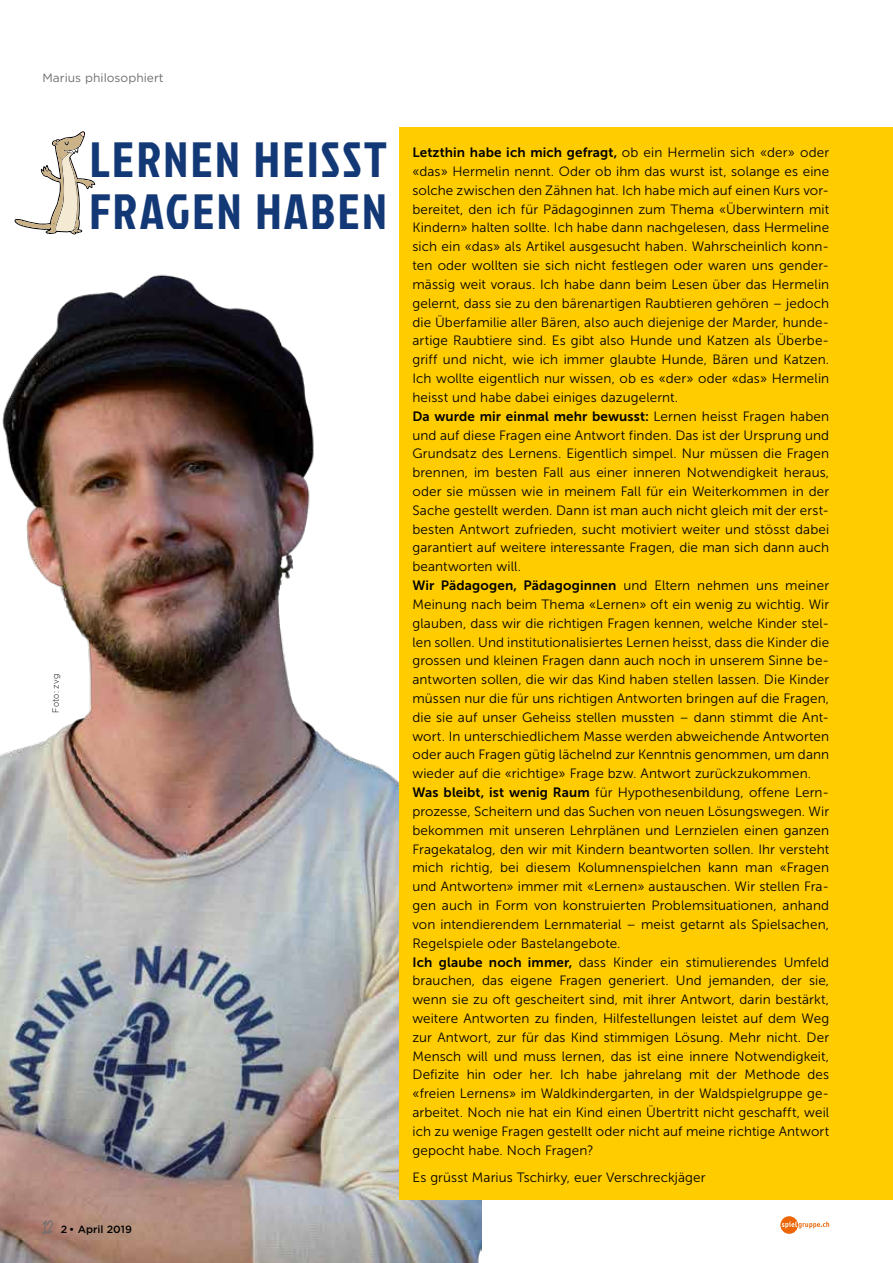
<style>
.page{position:relative;width:893px;height:1263px;background:#fff}
.page>*{position:absolute;margin:0;border:0;box-sizing:border-box;transform-origin:0 0}
.t1{font:49.5px/52.5px "Jockey One";letter-spacing:.05em;color:#123976}
.t2{font:13.5px/18.8px "Museo Sans 300";letter-spacing:.01em;color:#000;text-align:justify}
.t3{font:13.5px "Museo Sans 700";letter-spacing:.01em;color:#000}
.t4{font:12px "Gotham";color:#706f6f}
.t5{font:500 10.5px "Gotham";color:#000}
.t6{font:300 9px "Gotham";letter-spacing:.015em;color:#000;scale:.9 1}
.s1{font-family:"Museo Sans 300"}
.s2{font-family:"Museo Sans 700"}
.s3{font-family:"Reklame Script";font-weight:400;font-size:18px;color:#706f6f}
</style>
<div class="page">
<img style="left:0;top:127px;width:481px;height:1136px">
<div style="left:400px;top:128px;width:493px;height:1072px;background:#fc0"></div>
<svg style="left:14px;top:131px;width:81px;height:104px"></svg>
<svg style="left:780px;top:1216px;width:18px;height:18px"></svg>
<svg style="left:782px;top:1221px;width:47px;height:7px"></svg>
<p class="t4" style="left:43px;top:70px;width:123px">Marius philosophiert</p>
<p class="t6" style="left:50px;top:713px;width:45px;rotate:-90deg">Foto: zvg</p>
<h1 class="t1" style="left:89px;top:132px;width:299px">LERNEN HEISST<br>FRAGEN HABEN</h1>
<p class="t3" style="left:412px;top:145px;width:418px">Letzthin habe ich mich gefragt, <span class="s1">ob ein Hermelin sich «der» oder</span></p>
<p class="t2" style="left:412px;top:162px;width:418px">«das» Hermelin nennt. Oder ob ihm das wurst ist, solange es eine solche zwischen den Zähnen hat. Ich habe mich auf einen Kurs vor&shy;bereitet, den ich für Pädagoginnen zum Thema «Überwintern mit Kindern» halten sollte. Ich habe dann nachgelesen, dass Hermeline sich ein «das» als Artikel ausgesucht haben. Wahrscheinlich konn&shy;ten oder wollten sie sich nicht festlegen oder waren uns gender&shy;mässig weit voraus. Ich habe dann beim Lesen über das Hermelin gelernt, dass sie zu den bärenartigen Raubtieren gehören – jedoch die Überfamilie aller Bären, also auch diejenige der Marder, hunde&shy;artige Raubtiere sind. Es gibt also Hunde und Katzen als Überbe&shy;griff und nicht, wie ich immer glaubte Hunde, Bären und Katzen.<br>Ich wollte eigentlich nur wissen, ob es «der» oder «das» Hermelin heisst und habe dabei einiges dazugelernt.</p>
<p class="t3" style="left:412px;top:408px;width:418px">Da wurde mir einmal mehr bewusst: <span class="s1">Lernen heisst Fragen haben</span></p>
<p class="t2" style="left:412px;top:426px;width:418px">und auf diese Fragen eine Antwort finden. Das ist der Ursprung und Grundsatz des Lernens. Eigentlich simpel. Nur müssen die Fragen brennen, im besten Fall aus einer inneren Notwendigkeit heraus, oder sie müssen wie in meinem Fall für ein Weiterkommen in der Sache gestellt werden. Dann ist man auch nicht gleich mit der erst&shy;besten Antwort zufrieden, sucht motiviert weiter und stösst dabei garantiert auf weitere interessante Fragen, die man sich dann auch beantworten will.</p>
<p class="t3" style="left:412px;top:578px;width:418px">Wir Pädagogen, Pädagoginnen <span class="s1">und Eltern nehmen uns meiner</span></p>
<p class="t2" style="left:412px;top:595px;width:418px;text-align:left">Meinung nach beim Thema «Lernen» oft ein wenig zu wichtig. Wir glauben, dass wir die richtigen Fragen kennen, welche Kinder stel&shy;len sollen. Und institutionalisiertes Lernen heisst, dass die Kinder die grossen und kleinen Fragen dann auch noch in unserem Sinne be&shy;antworten sollen, die wir das Kind haben stellen lassen. Die Kinder müssen nur die für uns richtigen Antworten bringen auf die Fragen, die sie auf unser Geheiss stellen mussten – dann stimmt die Ant&shy;wort. In unterschiedlichem Masse werden abweichende Antworten oder auch Fragen gütig lächelnd zur Kenntnis genommen, um dann wieder auf die «richtige» Frage bzw. Antwort zurückzukommen.<br><span class="s2">Was bleibt, ist wenig Raum</span> für Hypothesenbildung, offene Lern&shy;prozesse, Scheitern und das Suchen von neuen Lösungswegen. Wir bekommen mit unseren Lehrplänen und Lernzielen einen ganzen Fragekatalog, den wir mit Kindern beantworten sollen. Ihr versteht mich richtig, bei diesem Kolumnenspielchen kann man «Fragen und Antworten» immer mit «Lernen» austauschen. Wir stellen Fra&shy;gen auch in Form von konstruierten Problemsituationen, anhand von intendierendem Lernmaterial – meist getarnt als Spielsachen, Regelspiele oder Bastelangebote.<br><span class="s2">Ich glaube noch immer,</span> dass Kinder ein stimulierendes Umfeld brauchen, das eigene Fragen generiert. Und jemanden, der sie, wenn sie zu oft gescheitert sind, mit ihrer Antwort, darin bestärkt, weitere Antworten zu finden, Hilfestellungen leistet auf dem Weg zur Antwort, zur für das Kind stimmigen Lösung. Mehr nicht. Der Mensch will und muss lernen, das ist eine innere Notwendigkeit, Defizite hin oder her. Ich habe jahrelang mit der Methode des «freien Lernens» im Waldkindergarten, in der Waldspielgruppe ge&shy;arbeitet. Noch nie hat ein Kind einen Übertritt nicht geschafft, weil ich zu wenige Fragen gestellt oder nicht auf meine richtige Antwort gepocht habe. Noch Fragen?</p>
<p class="t2" style="left:412px;top:1168px;width:295px">Es grüsst Marius Tschirky, euer Verschreckjäger</p>
<p class="t5" style="left:43px;top:1222px;width:91px"><span class="s3">12</span> 2 • April 2019</p>
</div>
